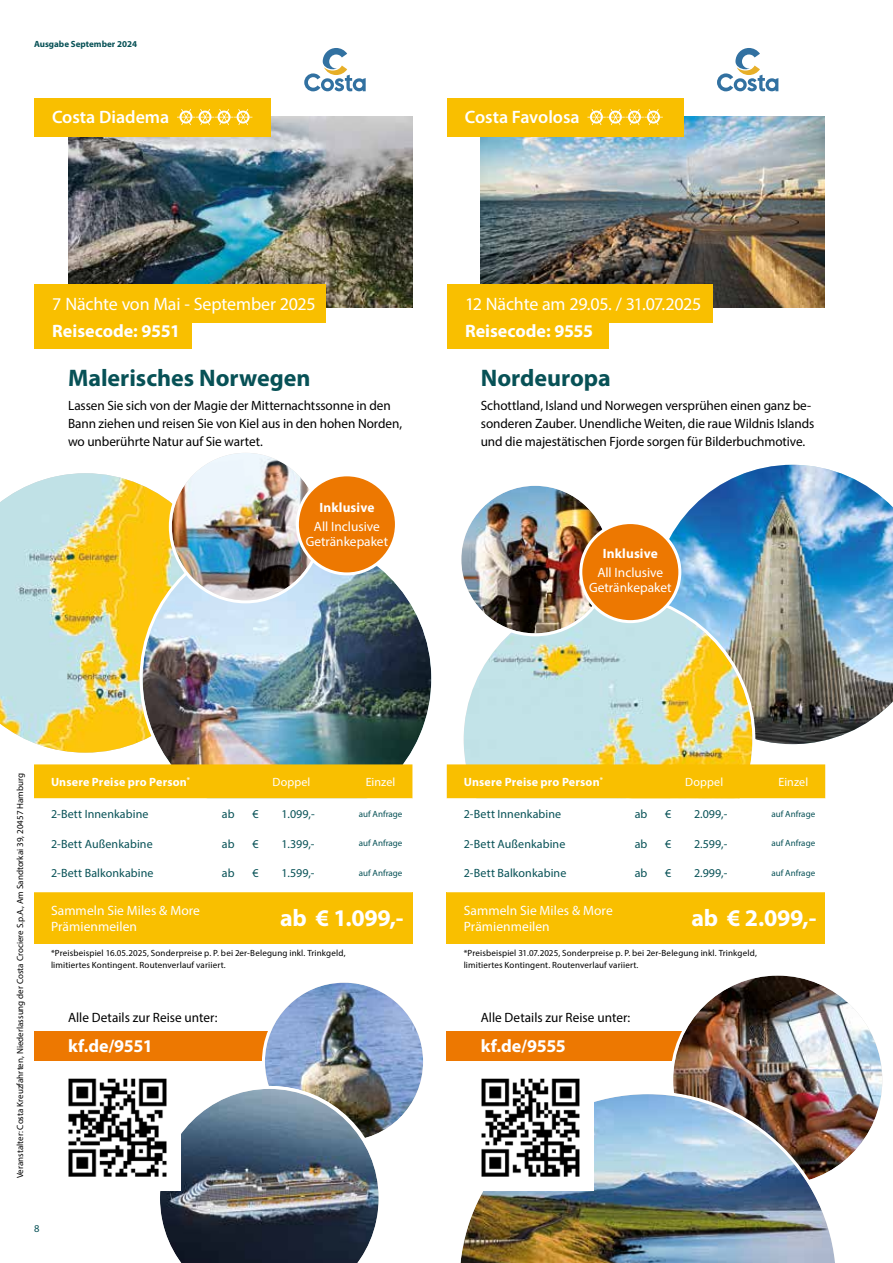
<style>
.page{position:relative;width:893px;height:1263px;background:#fff}
.page>*{position:absolute;margin:0;border:0;box-sizing:border-box;transform-origin:0 0}
.t1{font:700 24px "Myriad Pro";color:#075156}
.t2{font:700 24px "Myriad Pro";letter-spacing:-.01em;color:#fff}
.t3{font:18px "Myriad Pro";letter-spacing:-.01em;color:#fff}
.t4{font:700 18px "Myriad Pro";letter-spacing:-.005em;color:#fff}
.t5{font:600 18px "Myriad Pro";color:#fff}
.t6{font:13.5px/18px "Myriad Pro";letter-spacing:-.005em;color:#000}
.t7{font:13.5px/16.2px "Myriad Pro";color:#fff}
.t8{font:700 13.5px "Myriad Pro";letter-spacing:.01em;color:#fff}
.t9{font:12px "Myriad Pro";letter-spacing:.005em;color:#075156}
.t10{font:700 12px "Myriad Pro";letter-spacing:.015em;color:#fff}
.t11{font:12px "Myriad Pro";letter-spacing:.01em;color:#fff}
.t12{font:10.5px "Myriad Pro";color:#075156}
.t13{font:9px/12px "Myriad Pro";letter-spacing:.015em;color:#000}
.t14{font:9px "Myriad Pro";color:#075156}
.t15{font:700 9px "Myriad Pro";color:#075156}
</style>
<div class="page">
<img style="left:481px;top:116px;width:344px;height:191px">
<img style="left:68px;top:116px;width:344px;height:191px">
<div style="left:34px;top:310px;width:157px;height:38px;background:#f9bf00"></div>
<div style="left:447px;top:310px;width:161px;height:38px;background:#f9bf00"></div>
<div style="left:34px;top:284px;width:292px;height:38px;background:#f9bf00"></div>
<div style="left:447px;top:284px;width:266px;height:38px;background:#f9bf00"></div>
<div style="left:446px;top:1031px;width:379px;height:30px;background:#ed7801"></div>
<div style="left:34px;top:1031px;width:378px;height:30px;background:#ed7801"></div>
<img style="left:669px;top:465px;width:224px;height:279px">
<img style="left:673px;top:975px;width:209px;height:210px;border-radius:105px">
<img style="left:460px;top:1091px;width:379px;height:172px">
<img style="left:465px;top:595px;width:287px;height:169px">
<img style="left:461px;top:486px;width:148px;height:147px;border-radius:74px">
<img style="left:265px;top:983px;width:158px;height:158px;border-radius:79px">
<img style="left:160px;top:1086px;width:223px;height:177px">
<svg style="left:304px;top:48px;width:62px;height:43px"></svg>
<div style="left:54px;top:1064px;width:127px;height:127px;background:#fff"></div>
<img style="left:68px;top:1078px;width:99px;height:99px">
<div style="left:467px;top:1064px;width:127px;height:127px;background:#fff"></div>
<img style="left:481px;top:1078px;width:99px;height:99px">
<div style="left:447px;top:892px;width:378px;height:51px;background:#f9bf00"></div>
<div style="left:447px;top:764px;width:378px;height:35px;background:#f9bf00"></div>
<svg style="left:717px;top:48px;width:61px;height:43px"></svg>
<img style="left:0;top:473px;width:173px;height:280px">
<img style="left:143px;top:534px;width:287px;height:235px">
<svg style="left:170px;top:451px;width:151px;height:151px"></svg>
<img style="left:172px;top:453px;width:147px;height:147px;border-radius:74px">
<div style="left:34px;top:892px;width:378px;height:51px;background:#f9bf00"></div>
<div style="left:34px;top:764px;width:378px;height:35px;background:#f9bf00"></div>
<div style="left:34px;top:98px;width:237px;height:38px;background:#f9bf00"></div>
<svg style="left:177px;top:109px;width:76px;height:16px"></svg>
<div style="left:447px;top:98px;width:236px;height:38px;background:#f9bf00"></div>
<svg style="left:587px;top:109px;width:76px;height:16px"></svg>
<div style="left:297px;top:475px;width:99px;height:99px;background:#ed7801;border-radius:50%"></div>
<div style="left:296px;top:473px;width:102px;height:102px;border:3px solid #fff;border-radius:50%"></div>
<div style="left:581px;top:523px;width:99px;height:99px;background:#ed7801;border-radius:50%"></div>
<div style="left:579px;top:521px;width:102px;height:102px;border:3px solid #fff;border-radius:50%"></div>
<p class="t15" style="left:34px;top:39px;width:105px">Ausgabe September 2024</p>
<h2 class="t5" style="left:52px;top:107px;width:119px">Costa Diadema</h2>
<h2 class="t5" style="left:465px;top:107px;width:117px">Costa Favolosa</h2>
<h2 class="t3" style="left:52px;top:293px;width:265px">7 Nächte von Mai - September 2025</h2>
<h2 class="t3" style="left:465px;top:293px;width:238px">12 Nächte am 29.05. / 31.07.2025</h2>
<h2 class="t4" style="left:52px;top:321px;width:129px">Reisecode: 9551</h2>
<h2 class="t4" style="left:465px;top:321px;width:130px">Reisecode: 9555</h2>
<h1 class="t1" style="left:68px;top:365px;width:244px">Malerisches Norwegen</h1>
<h1 class="t1" style="left:481px;top:365px;width:132px">Nordeuropa</h1>
<p class="t6" style="left:481px;top:396px;width:335px">Schottland, Island und Norwegen versprühen einen ganz be&shy;sonderen Zauber. Unendliche Weiten, die raue Wildnis Islands und die majestätischen Fjorde sorgen für Bilderbuchmotive.</p>
<p class="t6" style="left:68px;top:396px;width:336px">Lassen Sie sich von der Magie der Mitternachtssonne in den<br>Bann ziehen und reisen Sie von Kiel aus in den hohen Norden, wo unberührte Natur auf Sie wartet.</p>
<p class="t8" style="left:319px;top:499px;width:56px">Inklusive</p>
<p class="t7" style="left:306px;top:519px;width:84px;line-height:15px;text-align:center">All Inclusive<br>Getränkepaket</p>
<p class="t8" style="left:603px;top:546px;width:56px">Inklusive</p>
<p class="t7" style="left:589px;top:565px;width:84px;line-height:15px;text-align:center">All Inclusive<br>Getränkepaket</p>
<p class="t13" style="left:14px;top:1178px;width:407px;rotate:-90deg">Veranstalter: Costa Kreuzfahrten, Niederlassung der Costa Crociere S.p.A., Am Sandtorkai 39, 20457 Hamburg</p>
<p class="t10" style="left:51px;top:775px;width:141px">Unsere Preise pro Person<sup>*</sup></p>
<p class="t11" style="left:272px;top:774px;width:39px">Doppel</p>
<p class="t11" style="left:366px;top:774px;width:31px">Einzel</p>
<p class="t9" style="left:51px;top:806px;width:99px">2-Bett Innenkabine</p>
<p class="t9" style="left:222px;top:806px;width:14px">ab</p>
<p class="t9" style="left:252px;top:806px;width:8px">€</p>
<p class="t9" style="left:281px;top:806px;width:35px">1.099,-</p>
<p class="t14" style="left:359px;top:808px;width:45px">auf Anfrage</p>
<p class="t9" style="left:51px;top:836px;width:103px">2-Bett Außenkabine</p>
<p class="t9" style="left:222px;top:836px;width:14px">ab</p>
<p class="t9" style="left:252px;top:836px;width:8px">€</p>
<p class="t9" style="left:281px;top:836px;width:35px">1.399,-</p>
<p class="t14" style="left:359px;top:838px;width:45px">auf Anfrage</p>
<p class="t9" style="left:51px;top:866px;width:104px">2-Bett Balkonkabine</p>
<p class="t9" style="left:222px;top:866px;width:14px">ab</p>
<p class="t9" style="left:252px;top:866px;width:8px">€</p>
<p class="t9" style="left:281px;top:866px;width:35px">1.599,-</p>
<p class="t14" style="left:359px;top:868px;width:45px">auf Anfrage</p>
<p class="t10" style="left:464px;top:775px;width:141px">Unsere Preise pro Person<sup>*</sup></p>
<p class="t11" style="left:685px;top:774px;width:39px">Doppel</p>
<p class="t11" style="left:778px;top:774px;width:31px">Einzel</p>
<p class="t9" style="left:464px;top:806px;width:99px">2-Bett Innenkabine</p>
<p class="t9" style="left:635px;top:806px;width:14px">ab</p>
<p class="t9" style="left:665px;top:806px;width:8px">€</p>
<p class="t9" style="left:694px;top:806px;width:35px">2.099,-</p>
<p class="t14" style="left:771px;top:808px;width:45px">auf Anfrage</p>
<p class="t9" style="left:464px;top:836px;width:103px">2-Bett Außenkabine</p>
<p class="t9" style="left:635px;top:836px;width:14px">ab</p>
<p class="t9" style="left:665px;top:836px;width:8px">€</p>
<p class="t9" style="left:694px;top:836px;width:35px">2.599,-</p>
<p class="t14" style="left:771px;top:838px;width:45px">auf Anfrage</p>
<p class="t9" style="left:464px;top:866px;width:104px">2-Bett Balkonkabine</p>
<p class="t9" style="left:635px;top:866px;width:14px">ab</p>
<p class="t9" style="left:665px;top:866px;width:8px">€</p>
<p class="t9" style="left:694px;top:866px;width:35px">2.999,-</p>
<p class="t14" style="left:771px;top:868px;width:45px">auf Anfrage</p>
<p class="t7" style="left:51px;top:902px;width:151px">Sammeln Sie Miles &amp; More<br>Prämienmeilen</p>
<h1 class="t2" style="left:280px;top:904px;width:125px">ab € 1.099,-</h1>
<p class="t7" style="left:464px;top:902px;width:151px">Sammeln Sie Miles &amp; More<br>Prämienmeilen</p>
<h1 class="t2" style="left:691px;top:904px;width:126px">ab € 2.099,-</h1>
<p class="t13" style="left:51px;top:947px;width:296px">*Preisbeispiel 16.05.2025, Sonderpreise p. P. bei 2er-Belegung inkl. Trinkgeld, limitiertes Kontingent. Routenverlauf variiert.</p>
<p class="t13" style="left:464px;top:947px;width:295px">*Preisbeispiel 31.07.2025, Sonderpreise p. P. bei 2er-Belegung inkl. Trinkgeld, limitiertes Kontingent. Routenverlauf variiert.</p>
<p class="t6" style="left:68px;top:1008px;width:151px">Alle Details zur Reise unter:</p>
<p class="t6" style="left:481px;top:1008px;width:151px">Alle Details zur Reise unter:</p>
<h2 class="t4" style="left:68px;top:1036px;width:86px">kf.de/9551</h2>
<h2 class="t4" style="left:481px;top:1036px;width:87px">kf.de/9555</h2>
<p class="t12" style="left:34px;top:1222px;width:7px">8</p>
</div>
